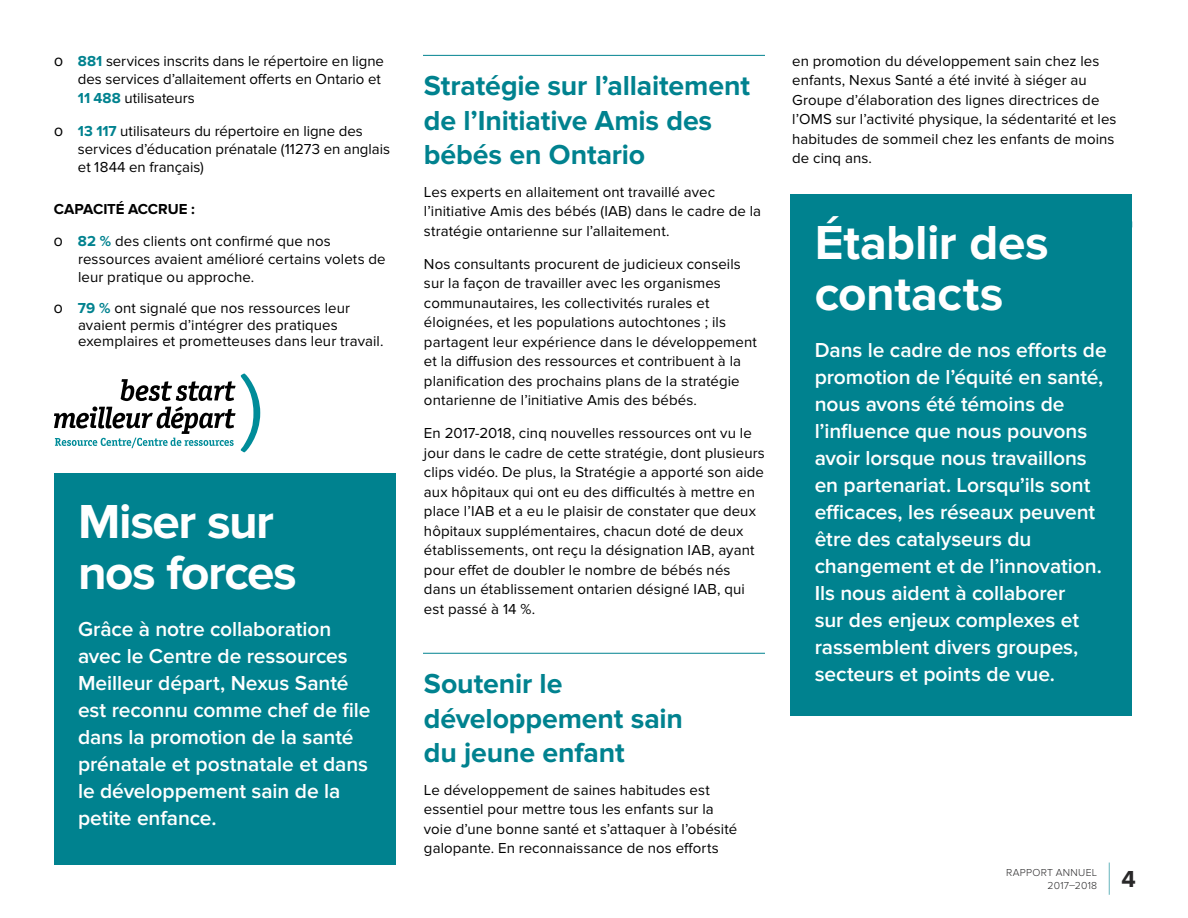
<style>
.page{position:relative;width:1188px;height:918px;background:#fff}
.page>*{position:absolute;margin:0;border:0;box-sizing:border-box;transform-origin:0 0}
.t1{font:700 49.5px/51px "Proxima Nova";letter-spacing:-.015em;color:#fff}
.t2{font:700 28.5px/34.2px "Proxima Nova";letter-spacing:-.005em;color:#00828f}
.t3{font:700 24px "Proxima Nova";color:#292829}
.t4{font:600 21px/27px "Proxima Nova";letter-spacing:-.005em;color:#fff}
.t5{font:15px/19.5px "Proxima Nova";letter-spacing:.005em;color:#000}
.t6{font:300 10.5px/12.6px "Proxima Nova";letter-spacing:.03em;color:#292829;text-align:right}
.s1{font-weight:700;color:#00828f}
.s2{font-weight:700}
</style>
<div class="page">
<svg style="left:54px;top:374px;width:206px;height:78px"></svg>
<hr style="left:1109px;top:863px;width:1px;height:32px;background:#66b4bc">
<div style="left:54px;top:473px;width:341px;height:392px;background:#00828f"></div>
<div style="left:791px;top:194px;width:341px;height:522px;background:#00828f"></div>
<div style="left:791px;top:221px;width:342px;height:6px;background:#00828f"></div>
<hr style="left:423px;top:653px;width:342px;height:1px;background:#00828f">
<hr style="left:423px;top:55px;width:342px;height:1px;background:#00828f">
<p class="t5" style="left:78px;top:52px;width:308px;line-height:18px"><span class="s1">881</span> services inscrits dans le répertoire en ligne des services d’allaitement offerts en Ontario et</p>
<p class="t5" style="left:78px;top:89px;width:118px"><span class="s1">11 488</span> utilisateurs</p>
<p class="t5" style="left:78px;top:123px;width:314px;line-height:18px"><span class="s1">13 117</span> utilisateurs du répertoire en ligne des services d’éducation prénatale (11 273 en anglais et 1 844 en français)</p>
<p class="t5" style="left:78px;top:194px;width:254px;line-height:31.5px;text-indent:-24px"><span class="s2">CAPACITÉ ACCRUE :<br></span><span class="s1">82 %</span> des clients ont confirmé que nos</p>
<p class="t5" style="left:78px;top:250px;width:309px;line-height:18px">ressources avaient amélioré certains volets de leur pratique ou approche.</p>
<p class="t5" style="left:78px;top:300px;width:307px;line-height:16.5px"><span class="s1">79 %</span> ont signalé que nos ressources leur avaient permis d’intégrer des pratiques exemplaires et prometteuses dans leur travail.</p>
<h1 class="t1" style="left:78px;top:497px;width:220px">Miser sur nos forces</h1>
<h3 class="t4" style="left:78px;top:616px;width:294px">Grâce à notre collaboration avec le Centre de ressources<br>Meilleur départ, Nexus Santé est reconnu comme chef de file dans la promotion de la santé prénatale et postnatale et dans le développement sain de la petite enfance.</h3>
<h2 class="t2" style="left:424px;top:69px;width:328px">Stratégie sur l’allaitement de l’Initiative Amis des bébés en Ontario</h2>
<p class="t5" style="left:424px;top:182px;width:339px">Les experts en allaitement ont travaillé avec l’initiative Amis des bébés (IAB) dans le cadre de la stratégie ontarienne sur l’allaitement.</p>
<p class="t5" style="left:424px;top:254px;width:334px">Nos consultants procurent de judicieux conseils sur la façon de travailler avec les organismes communautaires, les collectivités rurales et éloignées, et les populations autochtones ; ils partagent leur expérience dans le développement et la diffusion des ressources et contribuent à la planification des prochains plans de la stratégie ontarienne de l’initiative Amis des bébés.</p>
<p class="t5" style="left:424px;top:424px;width:342px">En 2017-2018, cinq nouvelles ressources ont vu le jour dans le cadre de cette stratégie, dont plusieurs clips vidéo. De plus, la Stratégie a apporté son aide aux hôpitaux qui ont eu des difficultés à mettre en place l’IAB et a eu le plaisir de constater que deux hôpitaux supplémentaires, chacun doté de deux établissements, ont reçu la désignation IAB, ayant pour effet de doubler le nombre de bébés nés dans un établissement ontarien désigné IAB, qui est passé à 14 %.</p>
<h2 class="t2" style="left:424px;top:667px;width:261px">Soutenir le développement sain du jeune enfant</h2>
<p class="t5" style="left:424px;top:780px;width:315px">Le développement de saines habitudes est essentiel pour mettre tous les enfants sur la voie d’une bonne santé et s’attaquer à l’obésité galopante. En reconnaissance de nos efforts</p>
<p class="t5" style="left:792px;top:51px;width:326px">en promotion du développement sain chez les enfants, Nexus Santé a été invité à siéger au Groupe d’élaboration des lignes directrices de l’OMS sur l’activité physique, la sédentarité et les habitudes de sommeil chez les enfants de moins de cinq ans.</p>
<h1 class="t1" style="left:815px;top:218px;width:235px">Établir des contacts</h1>
<p class="t4" style="left:815px;top:336px;width:294px">Dans le cadre de nos efforts de promotion de l’équité en santé, nous avons été témoins de l’influence que nous pouvons avoir lorsque nous travaillons en partenariat. Lorsqu’ils sont efficaces, les réseaux peuvent être des catalyseurs du changement et de l’innovation.<br>Ils nous aident à collaborer<br>sur des enjeux complexes et rassemblent divers groupes, secteurs et points de vue.</p>
<p class="t6" style="left:1006px;top:867px;width:93px">RAPPORT ANNUEL<br>2017–2018</p>
<h3 class="t3" style="left:1121px;top:865px;width:16px">4</h3>
</div>
